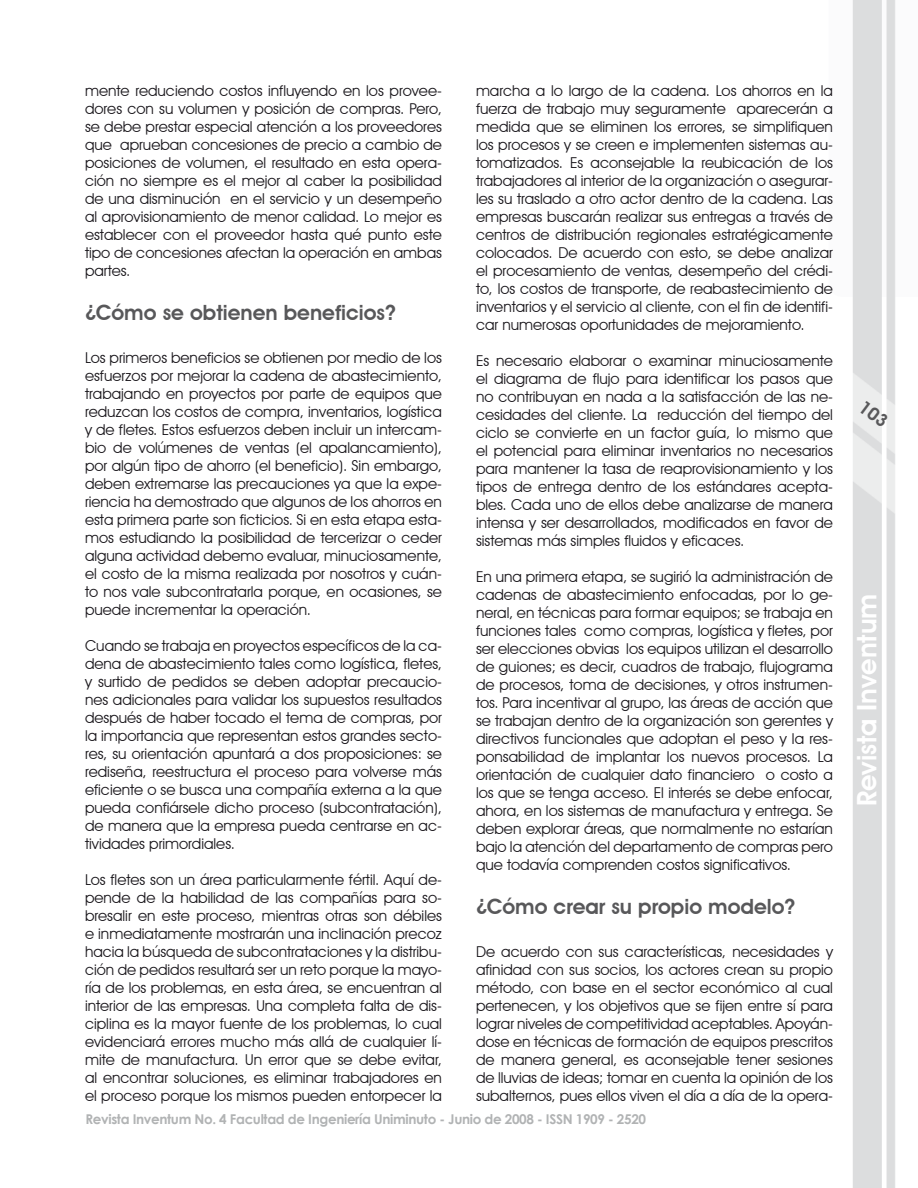
<style>
.page{position:relative;width:918px;height:1188px;background:#fff}
.page>*{position:absolute;margin:0;border:0;box-sizing:border-box;transform-origin:0 0}
.t1{font:600 27px "Avant Garde IT Cby BT";color:#fff}
.t2{font:600 21px "Avant Garde IT Cby BT";color:#58585a}
.t3{font:15px/18px "Avant Garde IT Cby BT";color:#1a171c;text-align:justify}
.t4{font:700 13.5px "Century Gothic";letter-spacing:-.025em;color:#b1b3b4}
</style>
<div class="page">
<img style="left:852px;top:0;width:44px;height:1188px">
<svg style="left:859px;top:401px;width:30px;height:27px"></svg>
<p class="t3" style="left:85px;top:82px;width:358px">mente reduciendo costos influyendo en los provee&shy;dores con su volumen y posición de compras. Pero, se debe prestar especial atención a los proveedores que aprueban concesiones de precio a cambio de posiciones de volumen, el resultado en esta opera&shy;ción no siempre es el mejor al caber la posibilidad de una disminución en el servicio y un desempeño al aprovisionamiento de menor calidad. Lo mejor es establecer con el proveedor hasta qué punto este tipo de concesiones afectan la operación en ambas partes.</p>
<h2 class="t2" style="left:85px;top:300px;width:312px">¿Cómo se obtienen beneficios?</h2>
<p class="t3" style="left:85px;top:348px;width:358px">Los primeros beneficios se obtienen por medio de los esfuerzos por mejorar la cadena de abastecimiento, trabajando en proyectos por parte de equipos que reduzcan los costos de compra, inventarios, logística y de fletes. Estos esfuerzos deben incluir un intercam&shy;bio de volúmenes de ventas (el apalancamiento), por algún tipo de ahorro (el beneficio). Sin embargo, deben extremarse las precauciones ya que la expe&shy;riencia ha demostrado que algunos de los ahorros en esta primera parte son ficticios. Si en esta etapa esta&shy;mos estudiando la posibilidad de tercerizar o ceder alguna actividad debemo evaluar, minuciosamente, el costo de la misma realizada por nosotros y cuán&shy;to nos vale subcontratarla porque, en ocasiones, se puede incrementar la operación.</p>
<p class="t3" style="left:85px;top:636px;width:358px">Cuando se trabaja en proyectos específicos de la ca&shy;dena de abastecimiento tales como logística, fletes, y surtido de pedidos se deben adoptar precaucio&shy;nes adicionales para validar los supuestos resultados después de haber tocado el tema de compras, por la importancia que representan estos grandes secto&shy;res, su orientación apuntará a dos proposiciones: se rediseña, reestructura el proceso para volverse más eficiente o se busca una compañía externa a la que pueda confiársele dicho proceso (subcontratación), de manera que la empresa pueda centrarse en ac&shy;tividades primordiales.</p>
<p class="t3" style="left:85px;top:870px;width:358px">Los fletes son un área particularmente fértil. Aquí de&shy;pende de la habilidad de las compañías para so&shy;bresalir en este proceso, mientras otras son débiles e inmediatamente mostrarán una inclinación precoz hacia la búsqueda de subcontrataciones y la distribu&shy;ción de pedidos resultará ser un reto porque la mayo&shy;ría de los problemas, en esta área, se encuentran al interior de las empresas. Una completa falta de dis&shy;ciplina es la mayor fuente de los problemas, lo cual evidenciará errores mucho más allá de cualquier lí&shy;mite de manufactura. Un error que se debe evitar, al encontrar soluciones, es eliminar trabajadores en el proceso porque los mismos pueden entorpecer la</p>
<p class="t3" style="left:476px;top:82px;width:358px">marcha a lo largo de la cadena. Los ahorros en la fuerza de trabajo muy seguramente aparecerán a medida que se eliminen los errores, se simplifiquen los procesos y se creen e implementen sistemas au&shy;tomatizados. Es aconsejable la reubicación de los trabajadores al interior de la organización o asegurar&shy;les su traslado a otro actor dentro de la cadena. Las empresas buscarán realizar sus entregas a través de centros de distribución regionales estratégicamente colocados. De acuerdo con esto, se debe analizar el procesamiento de ventas, desempeño del crédi&shy;to, los costos de transporte, de reabastecimiento de inventarios y el servicio al cliente, con el fin de identifi&shy;car numerosas oportunidades de mejoramiento.</p>
<p class="t3" style="left:476px;top:352px;width:358px">Es necesario elaborar o examinar minuciosamente el diagrama de flujo para identificar los pasos que no contribuyan en nada a la satisfacción de las ne&shy;cesidades del cliente. La reducción del tiempo del ciclo se convierte en un factor guía, lo mismo que el potencial para eliminar inventarios no necesarios para mantener la tasa de reaprovisionamiento y los tipos de entrega dentro de los estándares acepta&shy;bles. Cada uno de ellos debe analizarse de manera intensa y ser desarrollados, modificados en favor de sistemas más simples fluidos y eficaces.</p>
<p class="t3" style="left:476px;top:568px;width:358px">En una primera etapa, se sugirió la administración de cadenas de abastecimiento enfocadas, por lo ge&shy;neral, en técnicas para formar equipos; se trabaja en funciones tales como compras, logística y fletes, por ser elecciones obvias los equipos utilizan el desarrollo de guiones; es decir, cuadros de trabajo, flujograma de procesos, toma de decisiones, y otros instrumen&shy;tos. Para incentivar al grupo, las áreas de acción que se trabajan dentro de la organización son gerentes y directivos funcionales que adoptan el peso y la res&shy;ponsabilidad de implantar los nuevos procesos. La orientación de cualquier dato financiero o costo a los que se tenga acceso. El interés se debe enfocar, ahora, en los sistemas de manufactura y entrega. Se deben explorar áreas, que normalmente no estarían bajo la atención del departamento de compras pero que todavía comprenden costos significativos.</p>
<h2 class="t2" style="left:476px;top:894px;width:321px">¿Cómo crear su propio modelo?</h2>
<p class="t3" style="left:476px;top:942px;width:358px">De acuerdo con sus características, necesidades y afinidad con sus socios, los actores crean su propio método, con base en el sector económico al cual pertenecen, y los objetivos que se fijen entre sí para lograr niveles de competitividad aceptables. Apoyán&shy;dose en técnicas de formación de equipos prescritos de manera general, es aconsejable tener sesiones de lluvias de ideas; tomar en cuenta la opinión de los subalternos, pues ellos viven el día a día de la opera-</p>
<p class="t4" style="left:85px;top:1109px;width:562px">Revista Inventum No. 4 Facultad de Ingeniería Uniminuto - Junio de 2008 - ISSN 1909 - 2520</p>
<h1 class="t1" style="left:851px;top:806px;width:214px;rotate:-90deg">Revista Inventum</h1>
</div>
